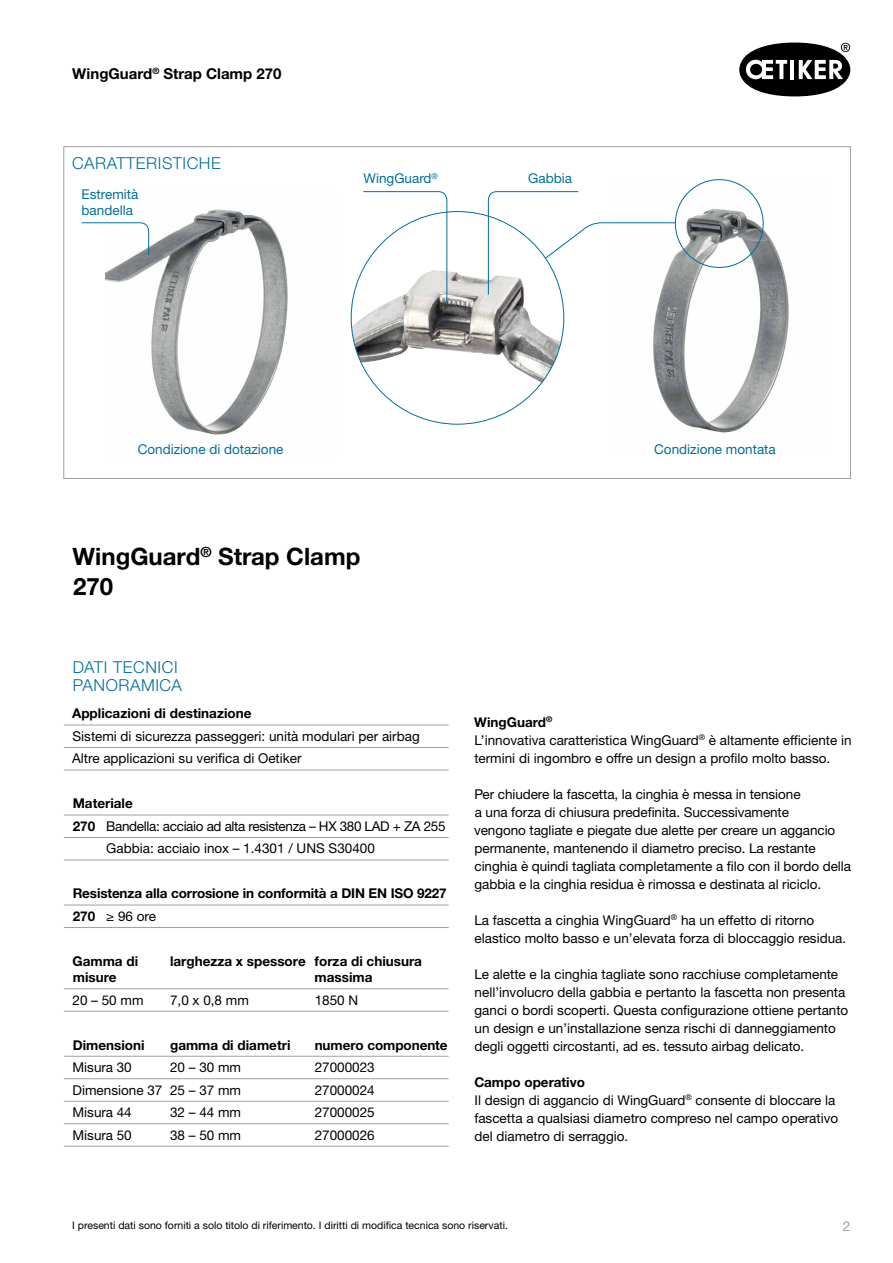
<style>
.page{position:relative;width:893px;height:1263px;background:#fff}
.page>*{position:absolute;margin:0;border:0;box-sizing:border-box;transform-origin:0 0}
.t1{font:700 24px/30px "Helvetica Neue LTW1 G";color:#000}
.t2{font:300 16.5px/18px "Helvetica Neue LTW1 G";letter-spacing:.035em;color:#006f9a}
.t3{font:700 15px "Helvetica Neue LTW1 G";color:#000}
.t4{font:13.5px/18px "Helvetica Neue LTW1 G";color:#000}
.t5{font:700 13.5px/22.5px "Helvetica Neue LTW1 G";color:#000}
.t6{font:13.5px/16.2px "Helvetica Neue LTW1 G";color:#006f9a}
.t7{font:13.5px "Helvetica Neue LTW1 G";letter-spacing:-.025em;color:#000}
.t8{font:13.5px "Helvetica Neue LTW1 G";color:#9d9fa2}
.t9{font:10.5px "Helvetica Neue LTW1 G";color:#000}
.s1{font-weight:700}
.s2{font-weight:400}
</style>
<div class="page">
<img style="left:106px;top:209px;width:182px;height:226px">
<img style="left:653px;top:179px;width:136px;height:254px">
<img style="left:351px;top:270px;width:210px;height:113px">
<svg style="left:739px;top:43px;width:111px;height:53px"></svg>
<svg style="left:81px;top:222px;width:68px;height:34px"></svg>
<svg style="left:488px;top:191px;width:188px;height:104px"></svg>
<svg style="left:363px;top:191px;width:85px;height:113px"></svg>
<hr style="left:64px;top:725px;width:385px;height:1px;background:#9d9fa2">
<hr style="left:64px;top:747px;width:385px;height:1px;background:#9d9fa2">
<hr style="left:64px;top:770px;width:385px;height:1px;background:#9d9fa2">
<hr style="left:64px;top:815px;width:385px;height:1px;background:#9d9fa2">
<hr style="left:64px;top:837px;width:385px;height:1px;background:#9d9fa2">
<hr style="left:64px;top:860px;width:385px;height:1px;background:#9d9fa2">
<hr style="left:64px;top:905px;width:385px;height:1px;background:#9d9fa2">
<hr style="left:64px;top:927px;width:385px;height:1px;background:#9d9fa2">
<hr style="left:64px;top:988px;width:385px;height:1px;background:#9d9fa2">
<hr style="left:64px;top:1011px;width:385px;height:1px;background:#9d9fa2">
<hr style="left:64px;top:1056px;width:385px;height:1px;background:#9d9fa2">
<hr style="left:64px;top:1078px;width:385px;height:1px;background:#9d9fa2">
<hr style="left:64px;top:1101px;width:385px;height:1px;background:#9d9fa2">
<hr style="left:64px;top:1123px;width:385px;height:1px;background:#9d9fa2">
<hr style="left:64px;top:1146px;width:385px;height:1px;background:#9d9fa2">
<p class="t3" style="left:72px;top:64px;width:211px">WingGuard<sup>®</sup> Strap Clamp 270</p>
<p class="t2" style="left:72px;top:154px;width:150px">CARATTERISTICHE</p>
<p class="t6" style="left:82px;top:186px;width:58px">Estremità bandella</p>
<p class="t6" style="left:364px;top:170px;width:76px">WingGuard<sup>®</sup></p>
<p class="t6" style="left:528px;top:170px;width:45px">Gabbia</p>
<p class="t6" style="left:138px;top:441px;width:147px">Condizione di dotazione</p>
<p class="t6" style="left:654px;top:441px;width:123px">Condizione montata</p>
<h1 class="t1" style="left:72px;top:541px;width:290px">WingGuard<sup>®</sup> Strap Clamp<br>270</h1>
<p class="t2" style="left:73px;top:658px;width:111px">DATI TECNICI<br>PANORAMICA</p>
<p class="t5" style="left:72px;top:702px;width:181px">Applicazioni di destinazione</p>
<p class="t4" style="left:72px;top:725px;width:349px;line-height:22.5px">Sistemi di sicurezza passeggeri: unità modulari per airbag<br>Altre applicazioni su verifica di Oetiker</p>
<p class="t5" style="left:73px;top:792px;width:62px">Materiale</p>
<p class="t7" style="left:73px;top:818px;width:374px"><span class="s1">270</span> Bandella: acciaio ad alta resistenza – HX 380 LAD + ZA 255</p>
<p class="t4" style="left:106px;top:839px;width:270px">Gabbia: acciaio inox – 1.4301 / UNS S30400</p>
<p class="t5" style="left:73px;top:882px;width:376px">Resistenza alla corrosione in conformità a DIN EN ISO 9227<br>270 <span class="s2">≥ 96 ore</span></p>
<p class="t5" style="left:72px;top:950px;width:67px">Gamma di</p>
<p class="t5" style="left:170px;top:950px;width:253px">larghezza x spessore forza di chiusura</p>
<p class="t5" style="left:73px;top:966px;width:45px">misure</p>
<p class="t5" style="left:315px;top:966px;width:59px">massima</p>
<p class="t4" style="left:73px;top:990px;width:73px">20 – 50 mm</p>
<p class="t4" style="left:170px;top:990px;width:80px">7,0 x 0,8 mm</p>
<p class="t4" style="left:315px;top:990px;width:45px">1850 N</p>
<p class="t5" style="left:73px;top:1033px;width:73px">Dimensioni</p>
<p class="t5" style="left:170px;top:1033px;width:122px">gamma di diametri</p>
<p class="t5" style="left:315px;top:1033px;width:134px">numero componente</p>
<p class="t4" style="left:73px;top:1058px;width:61px">Misura 30</p>
<p class="t4" style="left:170px;top:1058px;width:73px">20 – 30 mm</p>
<p class="t4" style="left:315px;top:1058px;width:62px">27000023</p>
<p class="t4" style="left:73px;top:1080px;width:170px">Dimensione 37 25 – 37 mm</p>
<p class="t4" style="left:315px;top:1080px;width:62px">27000024</p>
<p class="t4" style="left:73px;top:1103px;width:61px">Misura 44</p>
<p class="t4" style="left:170px;top:1103px;width:73px">32 – 44 mm</p>
<p class="t4" style="left:315px;top:1103px;width:62px">27000025</p>
<p class="t4" style="left:73px;top:1125px;width:61px">Misura 50</p>
<p class="t4" style="left:170px;top:1125px;width:73px">38 – 50 mm</p>
<p class="t4" style="left:315px;top:1125px;width:62px">27000026</p>
<p class="t4" style="left:474px;top:713px;width:379px"><span class="s1">WingGuard</span><sup>®<br></sup>L’innovativa caratteristica WingGuard<sup>®</sup> è altamente efficiente in termini di ingombro e offre un design a profilo molto basso.</p>
<p class="t4" style="left:474px;top:785px;width:378px">Per chiudere la fascetta, la cinghia è messa in tensione<br>a una forza di chiusura predefinita. Successivamente<br>vengono tagliate e piegate due alette per creare un aggancio permanente, mantenendo il diametro preciso. La restante cinghia è quindi tagliata completamente a filo con il bordo della gabbia e la cinghia residua è rimossa e destinata al riciclo.</p>
<p class="t4" style="left:474px;top:911px;width:373px">La fascetta a cinghia WingGuard<sup>®</sup> ha un effetto di ritorno elastico molto basso e un’elevata forza di bloccaggio residua.</p>
<p class="t4" style="left:474px;top:965px;width:375px">Le alette e la cinghia tagliate sono racchiuse completamente nell’involucro della gabbia e pertanto la fascetta non presenta ganci o bordi scoperti. Questa configurazione ottiene pertanto un design e un’installazione senza rischi di danneggiamento degli oggetti circostanti, ad es. tessuto airbag delicato.</p>
<p class="t4" style="left:474px;top:1073px;width:365px"><span class="s1">Campo operativo<br></span>Il design di aggancio di WingGuard<sup>®</sup> consente di bloccare la fascetta a qualsiasi diametro compreso nel campo operativo del diametro di serraggio.</p>
<p class="t9" style="left:72px;top:1219px;width:437px">I presenti dati sono forniti a solo titolo di riferimento. I diritti di modifica tecnica sono riservati.</p>
<p class="t8" style="left:843px;top:1217px;width:9px">2</p>
</div>
